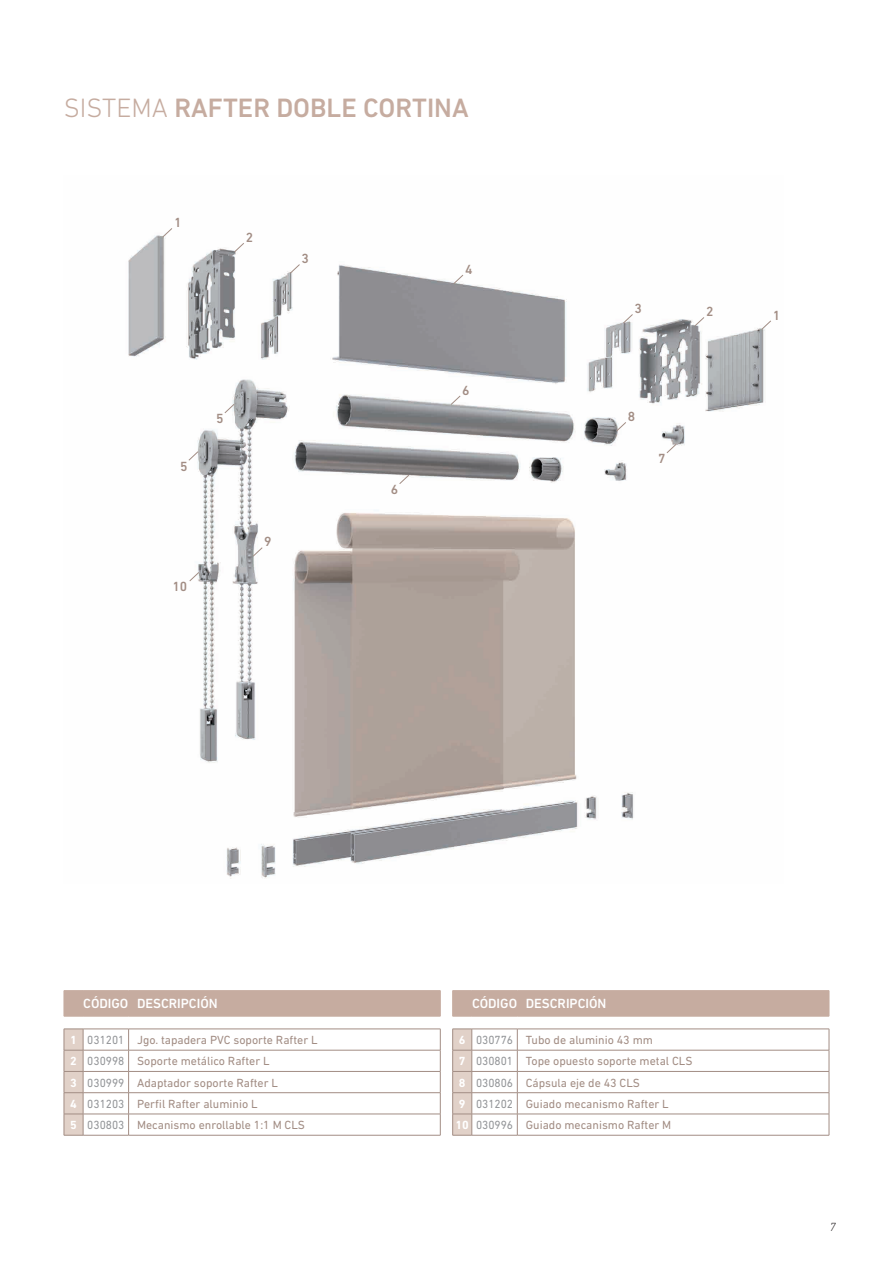
<style>
.page{position:relative;width:893px;height:1263px;background:#fff}
.page>*{position:absolute;margin:0;border:0;box-sizing:border-box;transform-origin:0 0}
._0_1_1_SubTitulo{font:500 27px "DIN Next LT Pro";color:#c6aca0}
.t1{font:500 13.5px "DIN Next LT Pro";color:#fff}
.t2{font:500 13.5px "DIN Next LT Pro";color:#a28d84}
.t3{font:12px "DIN Next LT Pro";color:#a28d84}
.t4{font:12px "DIN Next LT Pro";color:#939598;scale:.95 1}
.t5{font:700 12px "DIN Next LT Pro";color:#fff}
.t6{font:italic 300 12px "DIN Next LT Pro";color:#231f20}
.s1{font-weight:300}
</style>
<div class="page">
<hr style="left:83px;top:1029px;width:46px;height:1px;background:#a28d84">
<hr style="left:129px;top:1029px;width:311px;height:1px;background:#a28d84">
<hr style="left:83px;top:1050px;width:46px;height:1px;background:#a28d84">
<hr style="left:129px;top:1050px;width:311px;height:1px;background:#a28d84">
<hr style="left:83px;top:1071px;width:46px;height:1px;background:#a28d84">
<hr style="left:129px;top:1071px;width:311px;height:1px;background:#a28d84">
<hr style="left:83px;top:1092px;width:46px;height:1px;background:#a28d84">
<hr style="left:129px;top:1092px;width:311px;height:1px;background:#a28d84">
<hr style="left:83px;top:1114px;width:46px;height:1px;background:#a28d84">
<hr style="left:129px;top:1114px;width:311px;height:1px;background:#a28d84">
<svg style="left:128px;top:1029px;width:1px;height:106px"></svg>
<svg style="left:440px;top:1029px;width:1px;height:106px"></svg>
<svg style="left:64px;top:1029px;width:20px;height:107px;background:#d9c9c0"></svg>
<hr style="left:83px;top:1135px;width:46px;height:1px;background:#a28d84">
<hr style="left:129px;top:1135px;width:311px;height:1px;background:#a28d84">
<div style="left:64px;top:990px;width:377px;height:27px;background:#c6aca0"></div>
<hr style="left:83px;top:1016px;width:46px;height:1px;background:#c6aca0">
<hr style="left:129px;top:1016px;width:311px;height:1px;background:#c6aca0">
<hr style="left:472px;top:1135px;width:45px;height:1px;background:#a28d84">
<hr style="left:517px;top:1135px;width:312px;height:1px;background:#a28d84">
<div style="left:452px;top:990px;width:378px;height:27px;background:#c6aca0"></div>
<hr style="left:472px;top:1016px;width:45px;height:1px;background:#c6aca0">
<hr style="left:517px;top:1016px;width:312px;height:1px;background:#c6aca0">
<hr style="left:472px;top:1029px;width:45px;height:1px;background:#a28d84">
<hr style="left:517px;top:1029px;width:312px;height:1px;background:#a28d84">
<hr style="left:472px;top:1050px;width:45px;height:1px;background:#a28d84">
<hr style="left:517px;top:1050px;width:312px;height:1px;background:#a28d84">
<hr style="left:472px;top:1071px;width:45px;height:1px;background:#a28d84">
<hr style="left:517px;top:1071px;width:312px;height:1px;background:#a28d84">
<hr style="left:472px;top:1092px;width:45px;height:1px;background:#a28d84">
<hr style="left:517px;top:1092px;width:312px;height:1px;background:#a28d84">
<hr style="left:472px;top:1114px;width:45px;height:1px;background:#a28d84">
<svg style="left:452px;top:1029px;width:21px;height:107px;background:#d9c9c0"></svg>
<hr style="left:517px;top:1114px;width:312px;height:1px;background:#a28d84">
<svg style="left:517px;top:1029px;width:1px;height:106px"></svg>
<svg style="left:829px;top:1029px;width:1px;height:106px"></svg>
<img style="left:128px;top:235px;width:637px;height:644px">
<svg style="left:694px;top:316px;width:11px;height:11px"></svg>
<svg style="left:234px;top:242px;width:11px;height:11px"></svg>
<svg style="left:289px;top:263px;width:12px;height:11px"></svg>
<svg style="left:252px;top:547px;width:11px;height:10px"></svg>
<svg style="left:761px;top:320px;width:10px;height:10px"></svg>
<svg style="left:162px;top:228px;width:11px;height:10px"></svg>
<svg style="left:622px;top:313px;width:12px;height:11px"></svg>
<svg style="left:616px;top:421px;width:11px;height:11px"></svg>
<svg style="left:450px;top:395px;width:11px;height:11px"></svg>
<svg style="left:453px;top:274px;width:11px;height:11px"></svg>
<svg style="left:188px;top:451px;width:11px;height:10px"></svg>
<svg style="left:189px;top:571px;width:11px;height:11px"></svg>
<svg style="left:399px;top:474px;width:11px;height:11px"></svg>
<svg style="left:666px;top:443px;width:11px;height:11px"></svg>
<svg style="left:224px;top:403px;width:11px;height:11px"></svg>
<p class="_0_1_1_SubTitulo" style="left:64px;top:92px;width:406px"><span class="s1">SISTEMA</span> RAFTER DOBLE CORTINA</p>
<p class="t2" style="left:174px;top:215px;width:9px">1</p>
<p class="t2" style="left:246px;top:229px;width:9px">2</p>
<p class="t2" style="left:302px;top:251px;width:9px">3</p>
<p class="t2" style="left:180px;top:458px;width:9px">5</p>
<p class="t2" style="left:216px;top:411px;width:9px">5</p>
<p class="t2" style="left:172px;top:579px;width:16px">10</p>
<p class="t2" style="left:264px;top:534px;width:9px">9</p>
<p class="t2" style="left:391px;top:482px;width:9px">6</p>
<p class="t2" style="left:465px;top:261px;width:9px">4</p>
<p class="t2" style="left:462px;top:382px;width:9px">6</p>
<p class="t2" style="left:635px;top:301px;width:9px">3</p>
<p class="t2" style="left:628px;top:409px;width:9px">8</p>
<p class="t2" style="left:658px;top:451px;width:9px">7</p>
<p class="t2" style="left:706px;top:304px;width:9px">2</p>
<p class="t2" style="left:773px;top:307px;width:9px">1</p>
<p class="t1" style="left:83px;top:996px;width:47px">CÓDIGO</p>
<p class="t1" style="left:137px;top:996px;width:82px">DESCRIPCIÓN</p>
<p class="t5" style="left:70px;top:1033px;width:8px">1</p>
<p class="t4" style="left:87px;top:1033px;width:41px">031201</p>
<p class="t3" style="left:137px;top:1033px;width:182px">Jgo. tapadera PVC soporte Rafter L</p>
<p class="t5" style="left:70px;top:1054px;width:8px">2</p>
<p class="t4" style="left:87px;top:1054px;width:41px">030998</p>
<p class="t3" style="left:137px;top:1054px;width:134px">Soporte metálico Rafter L</p>
<p class="t5" style="left:70px;top:1075px;width:8px">3</p>
<p class="t4" style="left:87px;top:1075px;width:41px">030999</p>
<p class="t3" style="left:137px;top:1075px;width:142px">Adaptador soporte Rafter L</p>
<p class="t5" style="left:70px;top:1097px;width:8px">4</p>
<p class="t4" style="left:87px;top:1097px;width:41px">031203</p>
<p class="t3" style="left:137px;top:1097px;width:122px">Perfil Rafter aluminio L</p>
<p class="t5" style="left:70px;top:1118px;width:8px">5</p>
<p class="t4" style="left:87px;top:1118px;width:41px">030803</p>
<p class="t3" style="left:137px;top:1118px;width:169px">Mecanismo enrollable 1:1 M CLS</p>
<p class="t1" style="left:472px;top:996px;width:47px">CÓDIGO</p>
<p class="t1" style="left:526px;top:996px;width:82px">DESCRIPCIÓN</p>
<p class="t5" style="left:459px;top:1033px;width:8px">6</p>
<p class="t4" style="left:476px;top:1033px;width:41px">030776</p>
<p class="t3" style="left:526px;top:1033px;width:129px">Tubo de aluminio 43 mm</p>
<p class="t5" style="left:459px;top:1054px;width:8px">7</p>
<p class="t4" style="left:476px;top:1054px;width:41px">030801</p>
<p class="t3" style="left:526px;top:1054px;width:168px">Tope opuesto soporte metal CLS</p>
<p class="t5" style="left:459px;top:1075px;width:8px">8</p>
<p class="t4" style="left:476px;top:1075px;width:41px">030806</p>
<p class="t3" style="left:526px;top:1075px;width:116px">Cápsula eje de 43 CLS</p>
<p class="t5" style="left:459px;top:1097px;width:8px">9</p>
<p class="t4" style="left:476px;top:1097px;width:41px">031202</p>
<p class="t3" style="left:526px;top:1097px;width:144px">Guiado mecanismo Rafter L</p>
<p class="t5" style="left:456px;top:1118px;width:15px">10</p>
<p class="t4" style="left:476px;top:1118px;width:41px">030996</p>
<p class="t3" style="left:526px;top:1118px;width:147px">Guiado mecanismo Rafter M</p>
<p class="t6" style="left:830px;top:1220px;width:8px">7</p>
</div>
